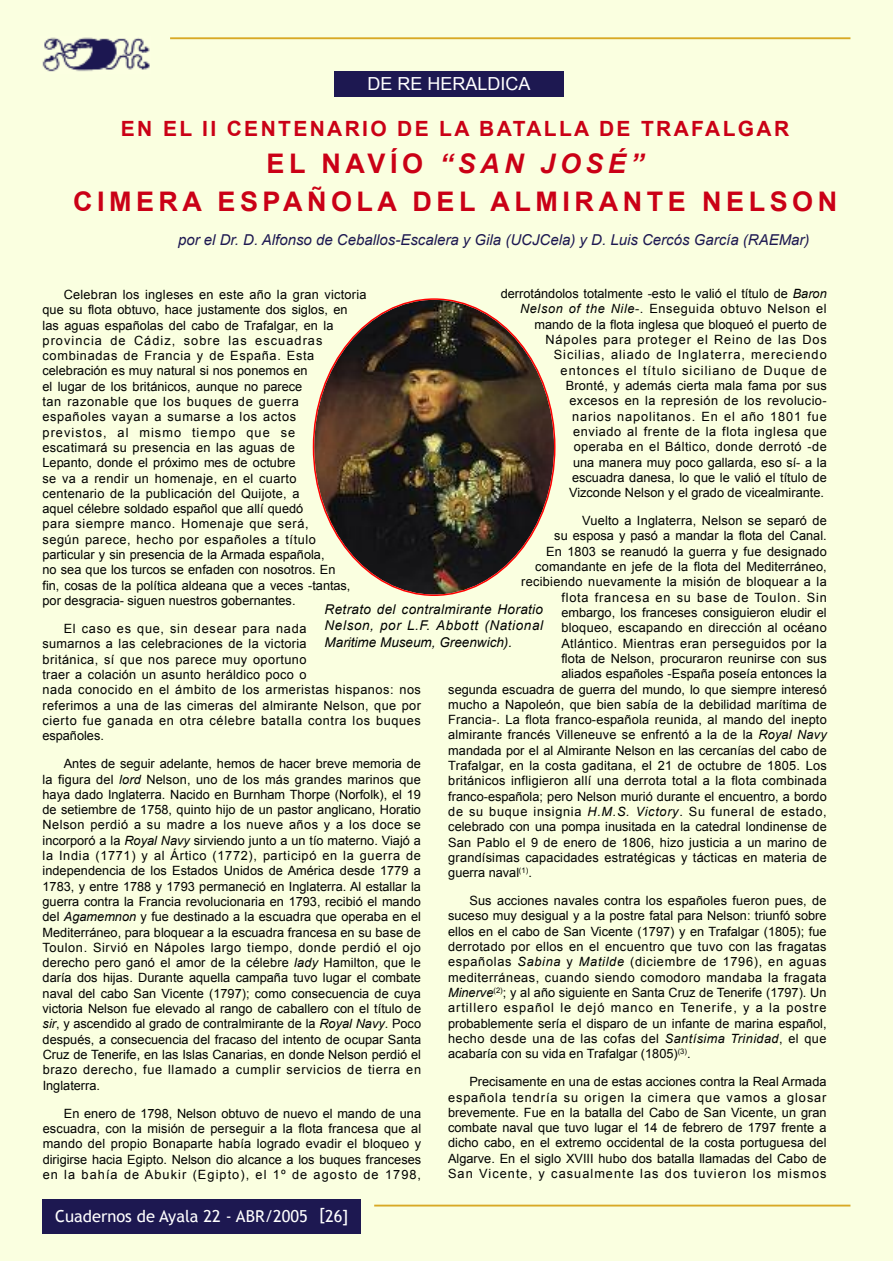
<style>
.page{position:relative;width:893px;height:1263px;background:#fff}
.page>*{position:absolute;margin:0;border:0;box-sizing:border-box;transform-origin:0 0}
.t1{font:700 27px/37.5px "Arial";letter-spacing:.165em;color:#ca0016;text-align:center}
.t2{font:700 21px "Arial";letter-spacing:.11em;color:#ca0016}
.t3{font:18px "Arial";color:#fff}
.t4{font:16.5px "Trebuchet MS";color:#fff}
.t5{font:italic 15px "Arial";color:#1d1851}
.t6{font:italic 13.5px/16.2px "Arial";letter-spacing:.015em;color:#000;text-align:justify}
.t7{font:12.75px/15.3px "Arial";letter-spacing:.015em;color:#000;text-align:justify}
.t8{font:12.75px/15.3px "Arial";letter-spacing:.035em;color:#000}
.t9{font:12.75px "Arial";letter-spacing:.055em;color:#000}
.t10{font:12.75px "Arial";letter-spacing:.065em;color:#000}
.s1{font-style:italic}
</style>
<div class="page">
<div style="left:0;top:0;width:893px;height:1261px;background:#faffe0"></div>
<div style="left:43px;top:1199px;width:318px;height:34px;background:#1d1851"></div>
<hr style="left:374px;top:1204px;width:476px;height:2px;background:#d8a925">
<hr style="left:170px;top:37px;width:680px;height:2px;background:#d8a925">
<img style="left:42px;top:37px;width:108px;height:35px">
<div style="left:334px;top:71px;width:230px;height:25px;background:#1d1851"></div>
<img style="left:313px;top:298px;width:242px;height:298px">
<h3 class="t3" style="left:367px;top:74px;width:165px">DE RE HERALDICA</h3>
<h2 class="t2" style="left:121px;top:117px;width:670px">EN EL II CENTENARIO DE LA BATALLA DE TRAFALGAR</h2>
<h1 class="t1" style="left:73px;top:145px;width:766px">EL NAVÍO <span class="s1">“SAN JOSÉ”<br></span>CIMERA ESPAÑOLA DEL ALMIRANTE NELSON</h1>
<p class="t5" style="left:178px;top:232px;width:633px">por el Dr. D. Alfonso de Ceballos-Escalera y Gila (UCJCela) y D. Luis Cercós García (RAEMar)</p>
<p class="t8" style="left:501px;top:286px;width:327px;text-align:right">derrotándolos totalmente -esto le valió el título de <span class="s1">Baron Nelson of the Nile</span>-. Enseguida obtuvo Nelson el mando de la flota inglesa que bloqueó el puerto de Nápoles para proteger el Reino de las Dos Sicilias, aliado de Inglaterra, mereciendo entonces el título siciliano de Duque de<br>Bronté, y además cierta mala fama por sus<br>excesos en la represión de los revolucio-<br>narios napolitanos. En el año 1801 fue<br>enviado al frente de la flota inglesa que<br>operaba en el Báltico, donde derrotó -de<br>una manera muy poco gallarda, eso sí- a la<br>escuadra danesa, lo que le valió el título de<br>Vizconde Nelson y el grado de vicealmirante.</p>
<p class="t7" style="left:582px;top:513px;width:246px">Vuelto a Inglaterra, Nelson se separó de</p>
<p class="t7" style="left:554px;top:528px;width:274px">su esposa y pasó a mandar la flota del Canal.</p>
<p class="t7" style="left:546px;top:544px;width:282px">En 1803 se reanudó la guerra y fue designado</p>
<p class="t7" style="left:535px;top:559px;width:293px">comandante en jefe de la flota del Mediterráneo,</p>
<p class="t7" style="left:521px;top:574px;width:307px">recibiendo nuevamente la misión de bloquear a la</p>
<p class="t10" style="left:561px;top:590px;width:267px">flota francesa en su base de Toulon. Sin</p>
<p class="t7" style="left:561px;top:605px;width:267px">embargo, los franceses consiguieron eludir el</p>
<p class="t7" style="left:561px;top:620px;width:267px">bloqueo, escapando en dirección al océano</p>
<p class="t7" style="left:561px;top:635px;width:267px">Atlántico. Mientras eran perseguidos por la</p>
<p class="t7" style="left:561px;top:651px;width:267px">flota de Nelson, procuraron reunirse con sus</p>
<p class="t7" style="left:561px;top:666px;width:267px">aliados españoles -España poseía entonces la</p>
<p class="t7" style="left:448px;top:681px;width:380px">segunda escuadra de guerra del mundo, lo que siempre interesó</p>
<p class="t7" style="left:448px;top:697px;width:380px">mucho a Napoleón, que bien sabía de la debilidad marítima de</p>
<p class="t7" style="left:448px;top:712px;width:380px">Francia-. La flota franco-española reunida, al mando del inepto</p>
<p class="t7" style="left:448px;top:727px;width:380px">almirante francés Villeneuve se enfrentó a la de la <span class="s1">Royal Navy</span></p>
<p class="t7" style="left:448px;top:743px;width:380px">mandada por el al Almirante Nelson en las cercanías del cabo de</p>
<p class="t7" style="left:448px;top:758px;width:380px">Trafalgar, en la costa gaditana, el 21 de octubre de 1805. Los</p>
<p class="t7" style="left:448px;top:773px;width:380px">británicos infligieron allí una derrota total a la flota combinada</p>
<p class="t7" style="left:448px;top:788px;width:380px">franco-española; pero Nelson murió durante el encuentro, a bordo</p>
<p class="t9" style="left:448px;top:804px;width:380px">de su buque insignia <span class="s1">H.M.S. Victory</span>. Su funeral de estado,</p>
<p class="t7" style="left:448px;top:819px;width:380px">celebrado con una pompa inusitada en la catedral londinense de</p>
<p class="t7" style="left:448px;top:834px;width:380px">San Pablo el 9 de enero de 1806, hizo justicia a un marino de</p>
<p class="t7" style="left:448px;top:850px;width:380px">grandísimas capacidades estratégicas y tácticas en materia de</p>
<p class="t7" style="left:448px;top:865px;width:85px">guerra naval<sup>(1)</sup>.</p>
<p class="t7" style="left:448px;top:893px;width:380px;text-indent:21px">Sus acciones navales contra los españoles fueron pues, de suceso muy desigual y a la postre fatal para Nelson: triunfó sobre ellos en el cabo de San Vicente (1797) y en Trafalgar (1805); fue derrotado por ellos en el encuentro que tuvo con las fragatas españolas <span class="s1">Sabina</span> y <span class="s1">Matilde</span> (diciembre de 1796), en aguas mediterráneas, cuando siendo comodoro mandaba la fragata <span class="s1">Minerve</span><sup>(2)</sup>; y al año siguiente en Santa Cruz de Tenerife (1797). Un artillero español le dejó manco en Tenerife, y a la postre probablemente sería el disparo de un infante de marina español, hecho desde una de las cofas del <span class="s1">Santísima Trinidad</span>, el que acabaría con su vida en Trafalgar (1805)<sup>(3)</sup>.</p>
<p class="t7" style="left:448px;top:1074px;width:380px;text-indent:21px">Precisamente en una de estas acciones contra la Real Armada española tendría su origen la cimera que vamos a glosar brevemente. Fue en la batalla del Cabo de San Vicente, un gran combate naval que tuvo lugar el 14 de febrero de 1797 frente a dicho cabo, en el extremo occidental de la costa portuguesa del Algarve. En el siglo XVIII hubo dos batalla llamadas del Cabo de San Vicente, y casualmente las dos tuvieron los mismos</p>
<p class="t7" style="left:43px;top:287px;width:326px;text-align:left;text-indent:21px">Celebran los ingleses en este año la gran victoria que su flota obtuvo, hace justamente dos siglos, en las aguas españolas del cabo de Trafalgar, en la provincia de Cádiz, sobre las escuadras combinadas de Francia y de España. Esta celebración es muy natural si nos ponemos en<br>el lugar de los británicos, aunque no parece<br>tan razonable que los buques de guerra<br>españoles vayan a sumarse a los actos<br>previstos, al mismo tiempo que se<br>escatimará su presencia en las aguas de<br>Lepanto, donde el próximo mes de octubre<br>se va a rendir un homenaje, en el cuarto<br>centenario de la publicación del Quijote, a<br>aquel célebre soldado español que allí quedó<br>para siempre manco. Homenaje que será,<br>según parece, hecho por españoles a título particular y sin presencia de la Armada española,<br>no sea que los turcos se enfaden con nosotros. En<br>fin, cosas de la política aldeana que a veces -tantas, por desgracia- siguen nuestros gobernantes.</p>
<p class="t8" style="left:43px;top:621px;width:380px;text-indent:21px">El caso es que, sin desear para nada<br>sumarnos a las celebraciones de la victoria<br>británica, sí que nos parece muy oportuno<br>traer a colación un asunto heráldico poco o<br>nada conocido en el ámbito de los armeristas hispanos: nos referimos a una de las cimeras del almirante Nelson, que por cierto fue ganada en otra célebre batalla contra los buques españoles.</p>
<p class="t7" style="left:42px;top:756px;width:380px;text-indent:21px">Antes de seguir adelante, hemos de hacer breve memoria de la figura del <span class="s1">lord</span> Nelson, uno de los más grandes marinos que haya dado Inglaterra. Nacido en Burnham Thorpe (Norfolk), el 19 de setiembre de 1758, quinto hijo de un pastor anglicano, Horatio Nelson perdió a su madre a los nueve años y a los doce se incorporó a la <span class="s1">Royal Navy</span> sirviendo junto a un tío materno. Viajó a la India (1771) y al Ártico (1772), participó en la guerra de independencia de los Estados Unidos de América desde 1779 a 1783, y entre 1788 y 1793 permaneció en Inglaterra. Al estallar la guerra contra la Francia revolucionaria en 1793, recibió el mando del <span class="s1">Agamemnon</span> y fue destinado a la escuadra que operaba en el Mediterráneo, para bloquear a la escuadra francesa en su base de Toulon. Sirvió en Nápoles largo tiempo, donde perdió el ojo derecho pero ganó el amor de la célebre <span class="s1">lady</span> Hamilton, que le daría dos hijas. Durante aquella campaña tuvo lugar el combate naval del cabo San Vicente (1797); como consecuencia de cuya victoria Nelson fue elevado al rango de caballero con el título de <span class="s1">sir</span>, y ascendido al grado de contralmirante de la <span class="s1">Royal Navy</span>. Poco después, a consecuencia del fracaso del intento de ocupar Santa Cruz de Tenerife, en las Islas Canarias, en donde Nelson perdió el brazo derecho, fue llamado a cumplir servicios de tierra en Inglaterra.</p>
<p class="t7" style="left:43px;top:1105px;width:380px;text-indent:21px">En enero de 1798, Nelson obtuvo de nuevo el mando de una escuadra, con la misión de perseguir a la flota francesa que al mando del propio Bonaparte había logrado evadir el bloqueo y dirigirse hacia Egipto. Nelson dio alcance a los buques franceses en la bahía de Abukir (Egipto), el 1º de agosto de 1798,</p>
<p class="t6" style="left:325px;top:601px;width:220px">Retrato del contralmirante Horatio Nelson, por L.F. Abbott (National Maritime Museum, Greenwich).</p>
<p class="t4" style="left:55px;top:1206px;width:295px">Cuadernos de Ayala 22 - ABR/2005 [26]</p>
</div>
